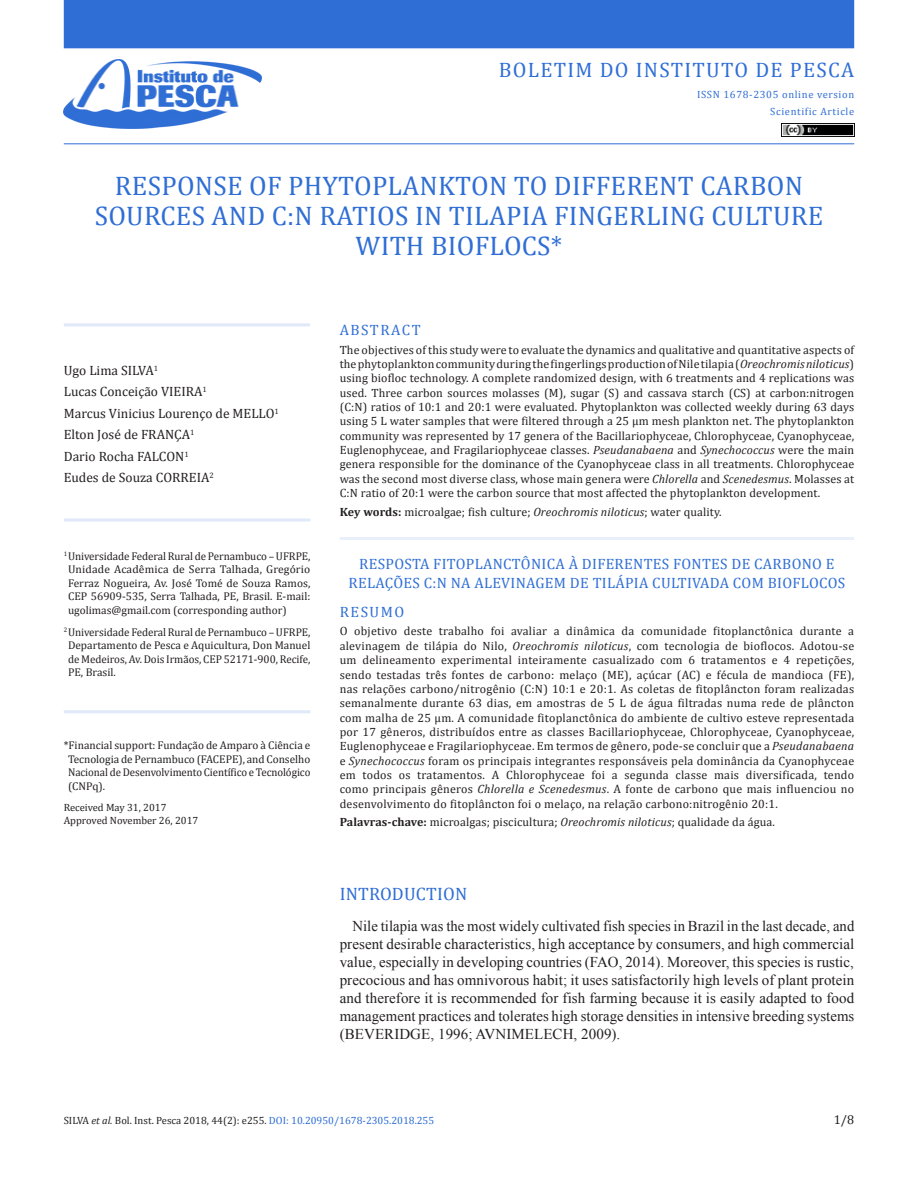
<style>
.page{position:relative;width:918px;height:1188px;background:#fff}
.page>*{position:absolute;margin:0;border:0;box-sizing:border-box;transform-origin:0 0}
.ArticleTitle{font:27px/30px "Cambria";letter-spacing:.01em;color:#2f6ed5;text-align:center}
.t1{font:21px "Cambria";letter-spacing:.06em;color:#2f6ed5}
.Heading1{font:18px "Cambria";letter-spacing:.01em;color:#2f6ed5}
.Paragraph{font:15px/18.1px "Times New Roman";letter-spacing:.005em;color:#231f20;text-align:justify}
.ArticleTitle-Trans1{font:15px/18.9px "Cambria";letter-spacing:.02em;color:#2f6ed5;text-align:center}
.AbstractTitle{font:15px "Cambria";letter-spacing:.1em;color:#2f6ed5}
.AbstractTitle-Trans1{font:15px "Cambria";letter-spacing:.1em;color:#2f6ed5}
.Authors{font:13.5px "Cambria";color:#231f20}
.t2{font:12.75px "Cambria";color:#231f20}
.Abstract-Trans1{font:12px/14.4px "Cambria";letter-spacing:.02em;color:#231f20;text-align:justify}
.Abstract{font:12px/14.4px "Cambria";letter-spacing:.01em;color:#231f20;text-align:justify}
.Keywords-Trans1{font:12px "Cambria";letter-spacing:.01em;color:#231f20}
.Keywords{font:12px "Cambria";letter-spacing:.01em;color:#231f20}
.AffiliationHead{font:11.25px/13.5px "Cambria";color:#231f20;text-align:justify}
.AffiliationFooter{font:11.25px/13.5px "Cambria";letter-spacing:-.005em;color:#231f20;text-align:justify}
.fnSupported-by{font:11.25px/13.5px "Cambria";letter-spacing:-.005em;color:#231f20;text-align:justify}
.History{font:10.5px "Cambria";color:#231f20}
.t3{font:10.5px "Cambria";letter-spacing:.06em;color:#2f6ed5}
.s1{font-style:italic}
.s2{font-weight:700}
.s3{color:#2f6ed5}
</style>
<div class="page">
<img style="left:64px;top:60px;width:197px;height:68px">
<hr style="left:64px;top:143px;width:790px;height:1px;background:#2f6ed5">
<div style="left:64px;top:0;width:790px;height:48px;background:#2f6ed5"></div>
<img style="left:781px;top:123px;width:73px;height:14px">
<hr style="left:64px;top:323px;width:246px;height:3px;background:#e0e9f9">
<hr style="left:340px;top:537px;width:514px;height:3px;background:#eaf0fb">
<hr style="left:64px;top:519px;width:246px;height:3px;background:#e0e9f9">
<hr style="left:64px;top:710px;width:246px;height:3px;background:#e0e9f9">
<h2 class="t1" style="left:499px;top:57px;width:357px">BOLETIM DO INSTITUTO DE PESCA</h2>
<p class="t3" style="left:697px;top:89px;width:159px">ISSN 1678-2305 online version</p>
<p class="t3" style="left:770px;top:106px;width:85px">Scientific Article</p>
<p class="ArticleTitle" style="left:95px;top:171px;width:730px">RESPONSE OF PHYTOPLANKTON TO DIFFERENT CARBON<br>SOURCES AND C:N RATIOS IN TILAPIA FINGERLING CULTURE<br>WITH BIOFLOCS*</p>
<p class="Authors" style="left:64px;top:362px;width:96px">Ugo Lima SILVA<sup>1</sup></p>
<p class="Authors" style="left:64px;top:384px;width:145px">Lucas Conceição VIEIRA<sup>1</sup></p>
<p class="Authors" style="left:64px;top:405px;width:217px">Marcus Vinicius Lourenço de MELLO<sup>1</sup></p>
<p class="Authors" style="left:64px;top:427px;width:132px">Elton José de FRANÇA<sup>1</sup></p>
<p class="Authors" style="left:64px;top:448px;width:127px">Dario Rocha FALCON<sup>1</sup></p>
<p class="Authors" style="left:64px;top:470px;width:152px">Eudes de Souza CORREIA<sup>2</sup></p>
<p class="AffiliationHead" style="left:68px;top:549px;width:244px;text-indent:-4px"><sup>1</sup>Universidade Federal Rural de Pernambuco – UFRPE, Unidade Acadêmica de Serra Talhada, Gregório Ferraz Nogueira, Av. José Tomé de Souza Ramos, CEP 56909-535, Serra Talhada, PE, Brasil. E-mail: ugolimas@gmail.com (corresponding author)</p>
<p class="AffiliationFooter" style="left:68px;top:625px;width:244px;text-indent:-4px"><sup>2</sup>Universidade Federal Rural de Pernambuco – UFRPE, Departamento de Pesca e Aquicultura, Don Manuel de Medeiros, Av. Dois Irmãos, CEP 52171-900, Recife, PE, Brasil.</p>
<p class="fnSupported-by" style="left:68px;top:739px;width:244px;text-indent:-4px">*Financial support: Fundação de Amparo à Ciência e Tecnologia de Pernambuco (FACEPE), and Conselho Nacional de Desenvolvimento Científico e Tecnológico (CNPq).</p>
<p class="History" style="left:64px;top:801px;width:104px">Received May 31, 2017</p>
<p class="History" style="left:64px;top:814px;width:136px">Approved November 26, 2017</p>
<p class="AbstractTitle" style="left:340px;top:321px;width:82px">ABSTRACT</p>
<p class="Abstract" style="left:340px;top:342px;width:516px">The objectives of this study were to evaluate the dynamics and qualitative and quantitative aspects of the phytoplankton community during the fingerlings production of Nile tilapia (<span class="s1">Oreochromis niloticus</span>) using biofloc technology. A complete randomized design, with 6 treatments and 4 replications was used. Three carbon sources molasses (M), sugar (S) and cassava starch (CS) at carbon:nitrogen (C:N) ratios of 10:1 and 20:1 were evaluated. Phytoplankton was collected weekly during 63 days using 5 L water samples that were filtered through a 25 μm mesh plankton net. The phytoplankton community was represented by 17 genera of the Bacillariophyceae, Chlorophyceae, Cyanophyceae, Euglenophyceae, and Fragilariophyceae classes. <span class="s1">Pseudanabaena</span> and <span class="s1">Synechococcus</span> were the main genera responsible for the dominance of the Cyanophyceae class in all treatments. Chlorophyceae was the second most diverse class, whose main genera were <span class="s1">Chlorella</span> and <span class="s1">Scenedesmus</span>. Molasses at C:N ratio of 20:1 were the carbon source that most affected the phytoplankton development.</p>
<p class="Keywords" style="left:340px;top:505px;width:384px"><span class="s2">Key words:</span> microalgae; fish culture; <span class="s1">Oreochromis niloticus</span>; water quality.</p>
<p class="ArticleTitle-Trans1" style="left:348px;top:554px;width:498px">RESPOSTA FITOPLANCTÔNICA À DIFERENTES FONTES DE CARBONO E<br>RELAÇÕES C:N NA ALEVINAGEM DE TILÁPIA CULTIVADA COM BIOFLOCOS</p>
<p class="AbstractTitle-Trans1" style="left:340px;top:603px;width:66px">RESUMO</p>
<p class="Abstract-Trans1" style="left:340px;top:624px;width:516px">O objetivo deste trabalho foi avaliar a dinâmica da comunidade fitoplanctônica durante a alevinagem de tilápia do Nilo, <span class="s1">Oreochromis niloticus</span>, com tecnologia de bioflocos. Adotou-se um delineamento experimental inteiramente casualizado com 6 tratamentos e 4 repetições, sendo testadas três fontes de carbono: melaço (ME), açúcar (AC) e fécula de mandioca (FE), nas relações carbono/nitrogênio (C:N) 10:1 e 20:1. As coletas de fitoplâncton foram realizadas semanalmente durante 63 dias, em amostras de 5 L de água filtradas numa rede de plâncton com malha de 25 μm. A comunidade fitoplanctônica do ambiente de cultivo esteve representada por 17 gêneros, distribuídos entre as classes Bacillariophyceae, Chlorophyceae, Cyanophyceae, Euglenophyceae e Fragilariophyceae. Em termos de gênero, pode-se concluir que a <span class="s1">Pseudanabaena </span>e <span class="s1">Synechococcus</span> foram os principais integrantes responsáveis pela dominância da Cyanophyceae em todos os tratamentos. A Chlorophyceae foi a segunda classe mais diversificada, tendo como principais gêneros <span class="s1">Chlorella e Scenedesmus</span>. A fonte de carbono que mais influenciou no desenvolvimento do fitoplâncton foi o melaço, na relação carbono:nitrogênio 20:1.</p>
<p class="Keywords-Trans1" style="left:340px;top:815px;width:437px"><span class="s2">Palavras-chave:</span> microalgas; piscicultura; <span class="s1">Oreochromis niloticus</span>; qualidade da água.</p>
<p class="Heading1" style="left:340px;top:883px;width:129px">INTRODUCTION</p>
<p class="Paragraph" style="left:340px;top:916px;width:516px;text-indent:13px">Nile tilapia was the most widely cultivated fish species in Brazil in the last decade, and present desirable characteristics, high acceptance by consumers, and high commercial value, especially in developing countries (FAO, 2014). Moreover, this species is rustic, precocious and has omnivorous habit; it uses satisfactorily high levels of plant protein and therefore it is recommended for fish farming because it is easily adapted to food management practices and tolerates high storage densities in intensive breeding systems (BEVERIDGE, 1996; AVNIMELECH, 2009).</p>
<p class="History" style="left:64px;top:1114px;width:372px">SILVA <span class="s1">et al.</span> Bol. Inst. Pesca 2018, 44(2): e255. <span class="s3">DOI: 10.20950/1678-2305.2018.255</span></p>
<p class="t2" style="left:834px;top:1112px;width:22px">1/8</p>
</div>
